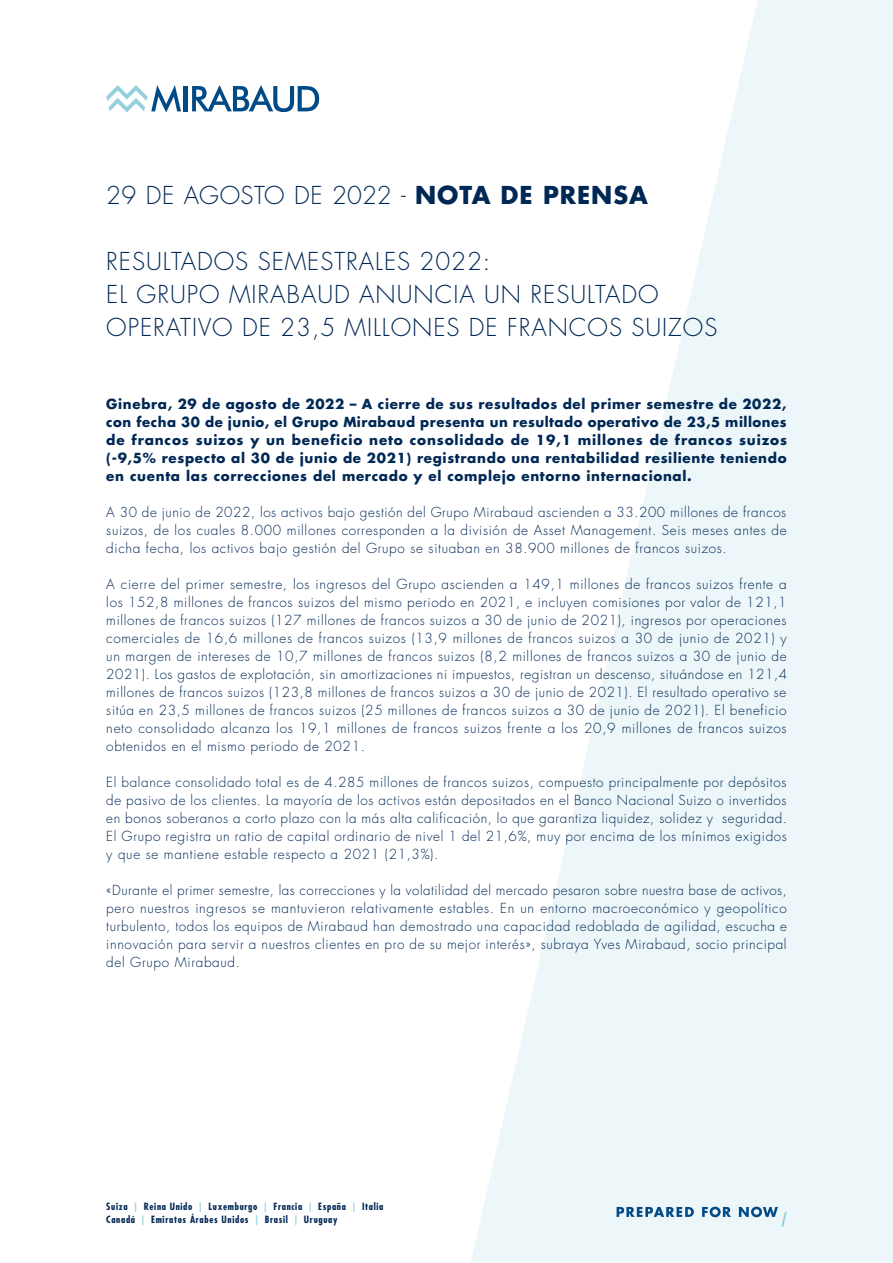
<style>
.page{position:relative;width:893px;height:1263px;background:#fff}
.page>*{position:absolute;margin:0;border:0;box-sizing:border-box;transform-origin:0 0}
.Titre{font:300 24px/33px "Futura Std";letter-spacing:.04em;color:#002855}
.Titre-2{font:300 24px "Futura Std";letter-spacing:.01em;color:#002855}
.Texte_courant{font:300 13.5px/18px "Futura Std";letter-spacing:.05em;color:#002855;text-align:justify}
.Texte_courant-2{font:700 13.5px/18px "Futura Std";letter-spacing:.05em;color:#002855;text-align:justify}
.t1{font:700 condensed 9.75px/13.5px "Futura Std";letter-spacing:.07em;color:#002855}
.s1{font-weight:700}
.s2{color:#95d1dd}
</style>
<div class="page">
<svg style="left:471px;top:0;width:422px;height:1263px;fill:#edf6f8"></svg>
<svg style="left:617px;top:1206px;width:170px;height:21px;background:#b7cfde"></svg>
<hr style="left:183px;top:86px;width:4px;height:25px;background:#004a87">
<svg style="left:192px;top:85px;width:127px;height:27px"></svg>
<svg style="left:106px;top:85px;width:75px;height:27px"></svg>
<p class="Titre-2" style="left:106px;top:181px;width:543px">29 DE AGOSTO DE 2022 - <span class="s1">NOTA DE PRENSA</span></p>
<p class="Titre" style="left:106px;top:245px;width:613px">RESULTADOS SEMESTRALES 2022:<br>EL GRUPO MIRABAUD ANUNCIA UN RESULTADO<br>OPERATIVO DE 23,5 MILLONES DE FRANCOS SUIZOS</p>
<p class="Texte_courant-2" style="left:106px;top:395px;width:682px">Ginebra, 29 de agosto de 2022 – A cierre de sus resultados del primer semestre de 2022, con fecha 30 de junio, el Grupo Mirabaud presenta un resultado operativo de 23,5 millones de francos suizos y un beneficio neto consolidado de 19,1 millones de francos suizos (-9,5% respecto al 30 de junio de 2021) registrando una rentabilidad resiliente teniendo en cuenta las correcciones del mercado y el complejo entorno internacional.</p>
<p class="Texte_courant" style="left:106px;top:504px;width:682px">A 30 de junio de 2022, los activos bajo gestión del Grupo Mirabaud ascienden a 33.200 millones de francos suizos, de los cuales 8.000 millones corresponden a la división de Asset Management. Seis meses antes de dicha fecha, los activos bajo gestión del Grupo se situaban en 38.900 millones de francos suizos.</p>
<p class="Texte_courant" style="left:106px;top:576px;width:682px">A cierre del primer semestre, los ingresos del Grupo ascienden a 149,1 millones de francos suizos frente a los 152,8 millones de francos suizos del mismo periodo en 2021, e incluyen comisiones por valor de 121,1 millones de francos suizos (127 millones de francos suizos a 30 de junio de 2021), ingresos por operaciones comerciales de 16,6 millones de francos suizos (13,9 millones de francos suizos a 30 de junio de 2021) y un margen de intereses de 10,7 millones de francos suizos (8,2 millones de francos suizos a 30 de junio de 2021). Los gastos de explotación, sin amortizaciones ni impuestos, registran un descenso, situándose en 121,4 millones de francos suizos (123,8 millones de francos suizos a 30 de junio de 2021). El resultado operativo se sitúa en 23,5 millones de francos suizos (25 millones de francos suizos a 30 de junio de 2021). El beneficio neto consolidado alcanza los 19,1 millones de francos suizos frente a los 20,9 millones de francos suizos obtenidos en el mismo periodo de 2021.</p>
<p class="Texte_courant" style="left:106px;top:774px;width:682px">El balance consolidado total es de 4.285 millones de francos suizos, compuesto principalmente por depósitos de pasivo de los clientes. La mayoría de los activos están depositados en el Banco Nacional Suizo o invertidos en bonos soberanos a corto plazo con la más alta calificación, lo que garantiza liquidez, solidez y seguridad.<br>El Grupo registra un ratio de capital ordinario de nivel 1 del 21,6%, muy por encima de los mínimos exigidos y que se mantiene estable respecto a 2021 (21,3%).</p>
<p class="Texte_courant" style="left:106px;top:882px;width:682px">«Durante el primer semestre, las correcciones y la volatilidad del mercado pesaron sobre nuestra base de activos, pero nuestros ingresos se mantuvieron relativamente estables. En un entorno macroeconómico y geopolítico turbulento, todos los equipos de Mirabaud han demostrado una capacidad redoblada de agilidad, escucha e innovación para servir a nuestros clientes en pro de su mejor interés», subraya Yves Mirabaud, socio principal del Grupo Mirabaud.</p>
<p class="t1" style="left:106px;top:1199px;width:279px">Suiza <span class="s2">|</span> Reina Unido <span class="s2">|</span> Luxemburgo <span class="s2">|</span> Francia <span class="s2">|</span> España <span class="s2">|</span> Italia<br>Canadá <span class="s2">|</span> Emiratos Árabes Unidos <span class="s2">|</span> Brasil <span class="s2">|</span> Uruguay</p>
</div>
